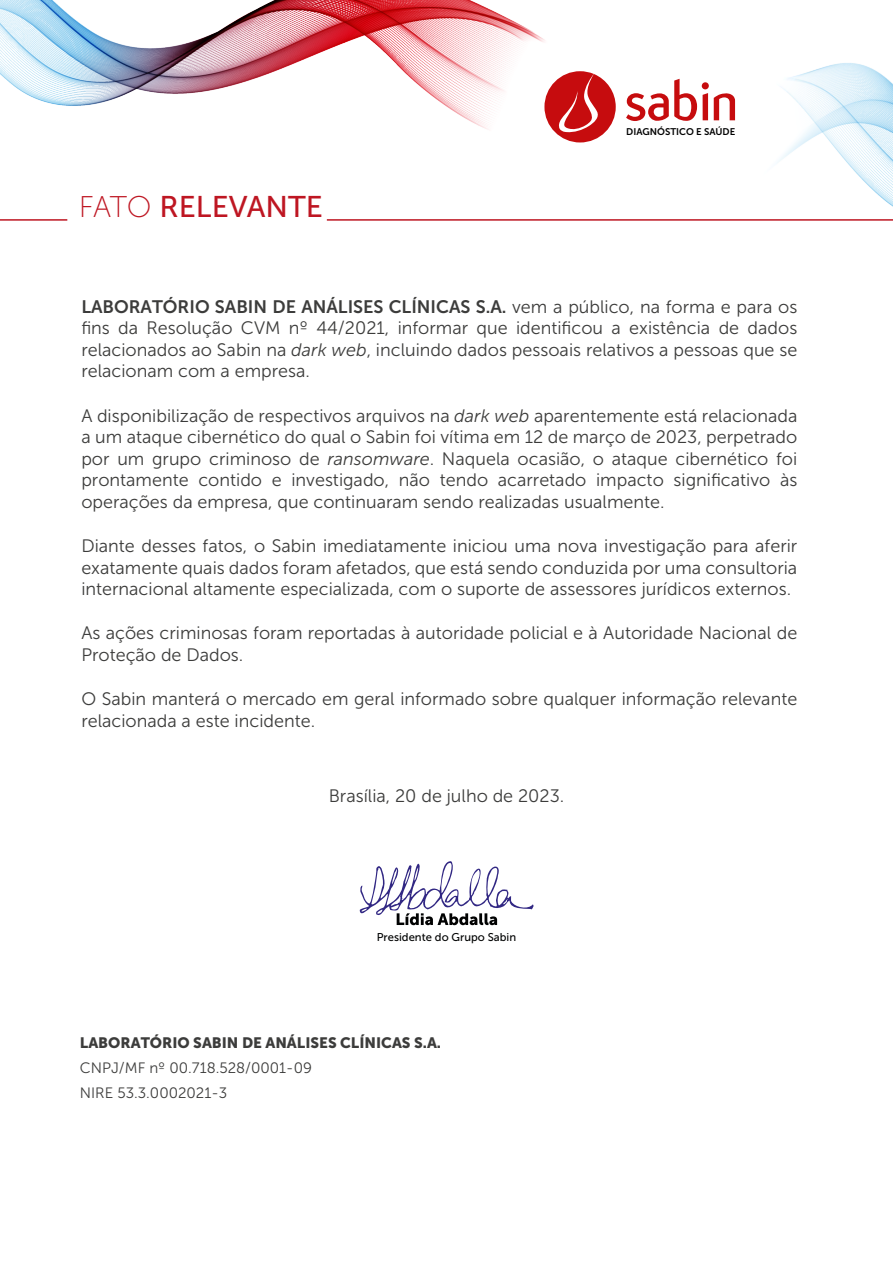
<style>
.page{position:relative;width:893px;height:1263px;background:#fff}
.page>*{position:absolute;margin:0;border:0;box-sizing:border-box;transform-origin:0 0}
.t1{font:29.85px "Museo Sans 500";color:#be1622}
.t2{font:18px/21.6px "Museo Sans 300";color:#3c3c3b;text-align:justify}
.t3{font:18px "Museo Sans 700";color:#3c3c3b}
.t4{font:15px/24.6px "Museo Sans 300";color:#3c3c3b}
.t5{font:15px "Museo Sans 900";color:#3c3c3b}
.t6{font:11.25px "Museo Sans 500";color:#010202}
.t7{font:9.6px "Museo Sans 700";color:#000}
.s1{font-family:"Museo Sans 100"}
.s2{font-family:"Museo Sans 300"}
.s3{font-style:italic}
</style>
<div class="page">
<img style="left:0;top:0;width:893px;height:221px">
<hr style="left:327px;top:219px;width:566px;height:2px;background:#be1622">
<hr style="left:0;top:219px;width:67px;height:2px;background:#be1622">
<svg style="left:626px;top:79px;width:109px;height:42px"></svg>
<svg style="left:544px;top:71px;width:72px;height:71px"></svg>
<svg style="left:360px;top:861px;width:174px;height:64px"></svg>
<h1 class="t1" style="left:79px;top:191px;width:246px"><span class="s1">FATO</span> RELEVANTE</h1>
<p class="t7" style="left:626px;top:126px;width:111px">DIAGNÓSTICO E SAÚDE</p>
<p class="t3" style="left:81px;top:296px;width:717px">LABORATÓRIO SABIN DE ANÁLISES CLÍNICAS S.A. <span class="s2">vem a público, na forma e para os</span></p>
<p class="t2" style="left:81px;top:317px;width:717px">fins da Resolução CVM nº 44/2021, informar que identificou a existência de dados relacionados ao Sabin na <span class="s3">dark web</span>, incluindo dados pessoais relativos a pessoas que se relacionam com a empresa.</p>
<p class="t2" style="left:81px;top:405px;width:717px">A disponibilização de respectivos arquivos na <span class="s3">dark web</span> aparentemente está relacionada a um ataque cibernético do qual o Sabin foi vítima em 12 de março de 2023, perpetrado por um grupo criminoso de <span class="s3">ransomware</span>. Naquela ocasião, o ataque cibernético foi prontamente contido e investigado, não tendo acarretado impacto significativo às operações da empresa, que continuaram sendo realizadas usualmente.</p>
<p class="t2" style="left:81px;top:535px;width:717px">Diante desses fatos, o Sabin imediatamente iniciou uma nova investigação para aferir exatamente quais dados foram afetados, que está sendo conduzida por uma consultoria internacional altamente especializada, com o suporte de assessores jurídicos externos.</p>
<p class="t2" style="left:81px;top:622px;width:717px">As ações criminosas foram reportadas à autoridade policial e à Autoridade Nacional de<br>Proteção de Dados.</p>
<p class="t2" style="left:81px;top:688px;width:717px">O Sabin manterá o mercado em geral informado sobre qualquer informação relevante relacionada a este incidente.</p>
<p class="t2" style="left:329px;top:785px;width:237px">Brasília, 20 de julho de 2023.</p>
<p class="t6" style="left:377px;top:931px;width:141px">Presidente do Grupo Sabin</p>
<p class="t5" style="left:80px;top:1035px;width:363px">LABORATÓRIO SABIN DE ANÁLISES CLÍNICAS S.A.</p>
<p class="t4" style="left:80px;top:1056px;width:234px">CNPJ/MF nº 00.718.528/0001-09<br>NIRE 53.3.0002021-3</p>
</div>
